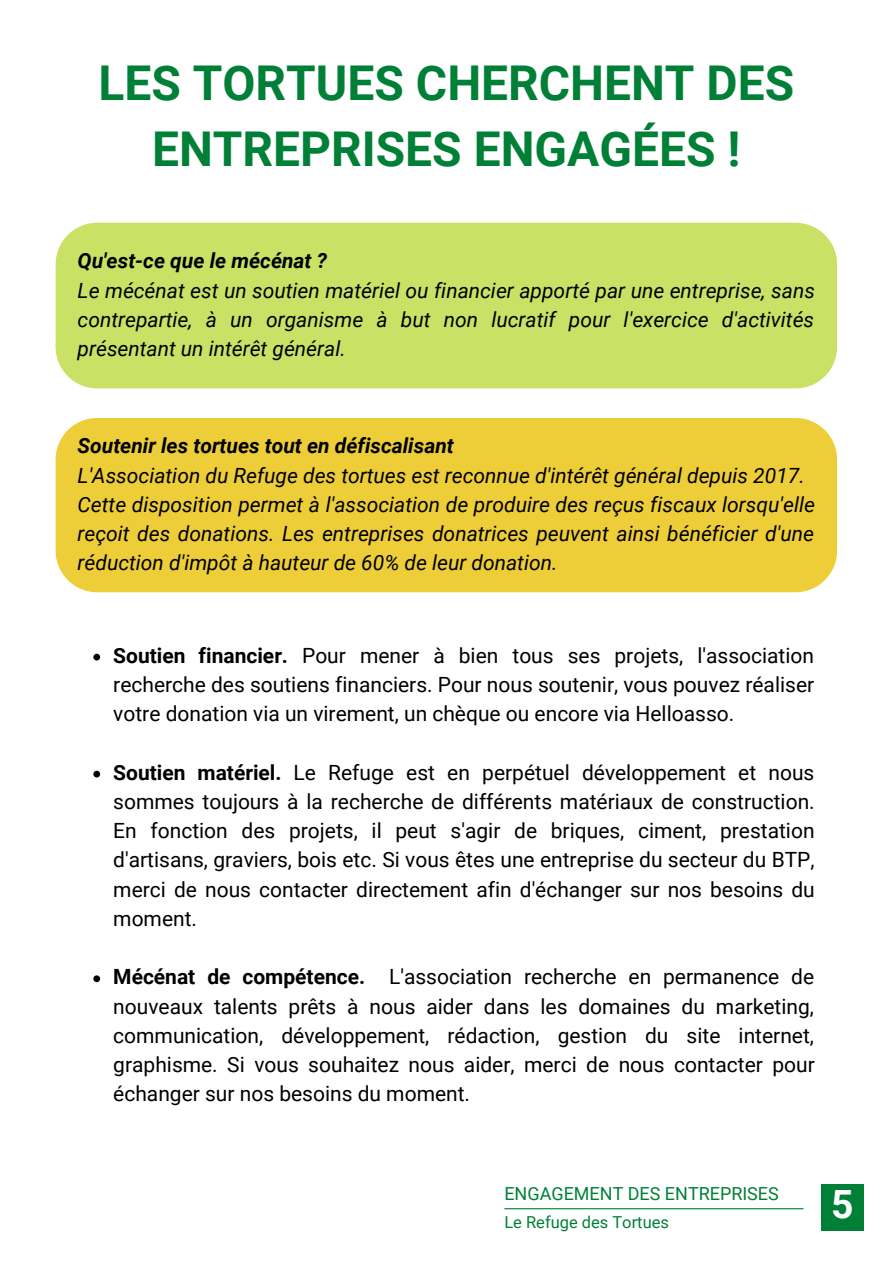
<style>
.page{position:relative;width:893px;height:1264px;background:#fff}
.page>*{position:absolute;margin:0;border:0;box-sizing:border-box;transform-origin:0 0}
.t1{font:700 48px/66.3px "Roboto";color:#008037;text-align:center}
.t2{font:700 39px "Roboto";color:#fff}
.t3{font:21px/29.2px "Roboto";color:#000;text-align:justify}
.t4{font:italic 21px/29.2px "Roboto";color:#000;text-align:justify}
.t5{font:italic 700 21px "Roboto";color:#000}
.t6{font:18px "Roboto";color:#008037}
.t7{font:16.5px "Roboto";color:#008037}
.s1{font-weight:700}
</style>
<div class="page">
<div style="left:820px;top:1184px;width:43px;height:46px;background:#008037"></div>
<hr style="left:504px;top:1208px;width:299px;height:1px;background:#008037">
<div style="left:56px;top:223px;width:781px;height:165px;background:#c9e265"></div>
<svg style="left:93px;top:653px;width:7px;height:7px"></svg>
<svg style="left:93px;top:770px;width:7px;height:7px"></svg>
<svg style="left:93px;top:975px;width:7px;height:7px"></svg>
<div style="left:56px;top:418px;width:781px;height:174px;background:#edcd38"></div>
<h1 class="t1" style="left:98px;top:50px;width:697px">LES TORTUES CHERCHENT DES<br>ENTREPRISES ENGAGÉES !</h1>
<p class="t5" style="left:78px;top:249px;width:251px">Qu'est-ce que le mécénat ?</p>
<p class="t4" style="left:78px;top:276px;width:738px">Le mécénat est un soutien matériel ou financier apporté par une entreprise, sans contrepartie, à un organisme à but non lucratif pour l'exercice d'activités présentant un intérêt général.</p>
<p class="t5" style="left:78px;top:434px;width:378px">Soutenir les tortues tout en défiscalisant</p>
<p class="t4" style="left:78px;top:461px;width:738px;text-align:left">L'Association du Refuge des tortues est reconnue d'intérêt général depuis 2017.<br>Cette disposition permet à l'association de produire des reçus fiscaux lorsqu'elle reçoit des donations. Les entreprises donatrices peuvent ainsi bénéficier d'une réduction d'impôt à hauteur de 60% de leur donation.</p>
<p class="t3" style="left:113px;top:641px;width:702px"><span class="s1">Soutien financier.</span> Pour mener à bien tous ses projets, l'association recherche des soutiens financiers. Pour nous soutenir, vous pouvez réaliser votre donation via un virement, un chèque ou encore via Helloasso.</p>
<p class="t3" style="left:113px;top:758px;width:703px"><span class="s1">Soutien matériel.</span> Le Refuge est en perpétuel développement et nous sommes toujours à la recherche de différents matériaux de construction.<br>En fonction des projets, il peut s'agir de briques, ciment, prestation d'artisans, graviers, bois etc. Si vous êtes une entreprise du secteur du BTP, merci de nous contacter directement afin d'échanger sur nos besoins du moment.</p>
<p class="t3" style="left:113px;top:962px;width:703px"><span class="s1">Mécénat de compétence.</span> L'association recherche en permanence de nouveaux talents prêts à nous aider dans les domaines du marketing, communication, développement, rédaction, gestion du site internet, graphisme. Si vous souhaitez nous aider, merci de nous contacter pour échanger sur nos besoins du moment.</p>
<p class="t6" style="left:504px;top:1183px;width:276px">ENGAGEMENT DES ENTREPRISES</p>
<p class="t7" style="left:504px;top:1212px;width:166px">Le Refuge des Tortues</p>
<h2 class="t2" style="left:831px;top:1181px;width:24px">5</h2>
</div>
